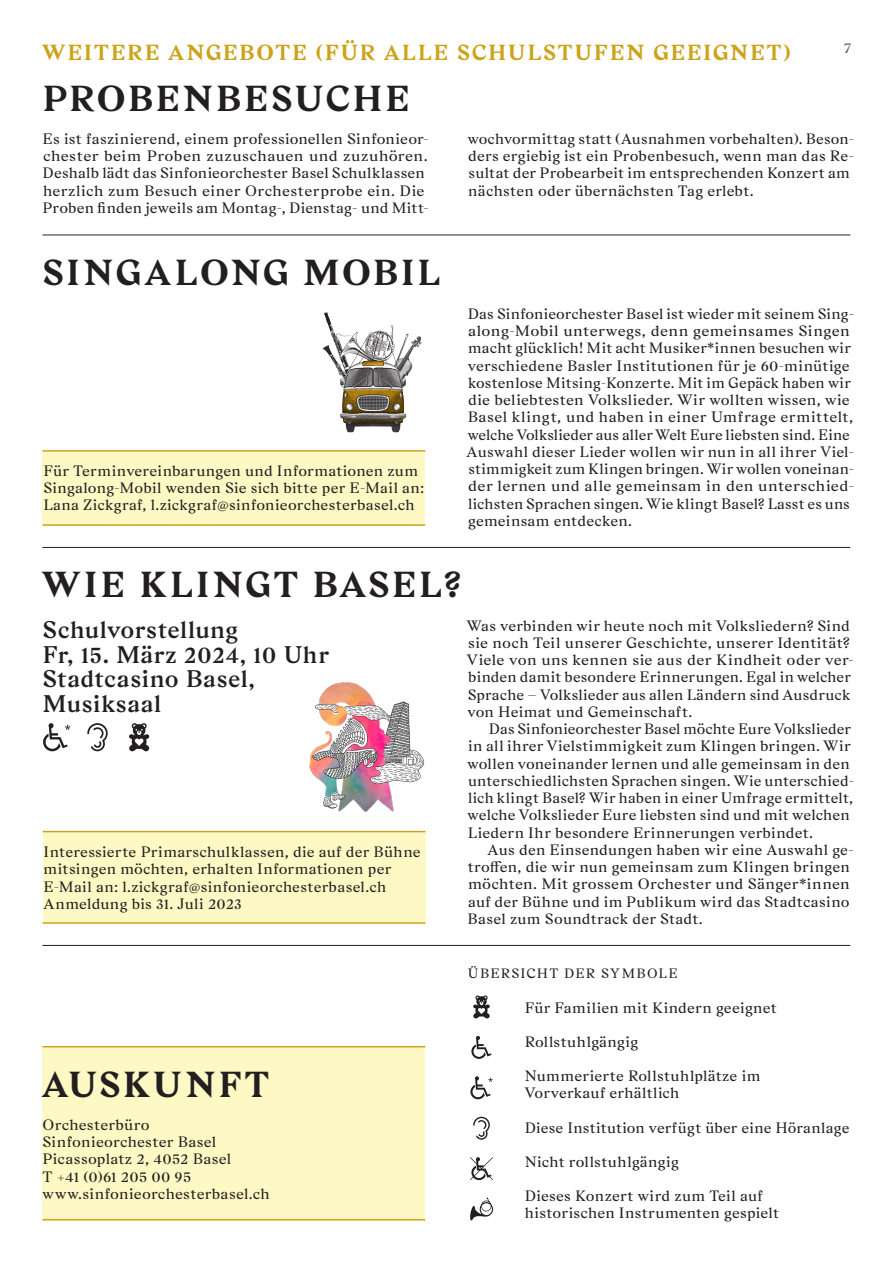
<style>
.page{position:relative;width:893px;height:1263px;background:#fff}
.page>*{position:absolute;margin:0;border:0;box-sizing:border-box;transform-origin:0 0}
.t1{font:700 36px "Gza";letter-spacing:.065em;color:#231f20}
.t2{font:700 36px "Gza";letter-spacing:.09em;color:#231f20}
.t3{font:600 24px/24.8px "Gza";letter-spacing:.015em;color:#231f20}
.t4{font:700 21.75px "Gza";letter-spacing:.085em;color:#cda31b}
.t5{font:15px/17.2px "Gza";letter-spacing:.015em;color:#231f20}
.t6{font:15px "Gza";color:#57585a}
.t7{font:13.5px "Gza";letter-spacing:.09em;color:#231f20}
</style>
<div class="page">
<div style="left:43px;top:451px;width:382px;height:74px;background:#fef8c4"></div>
<hr style="left:43px;top:450px;width:382px;height:2px;background:#cda31b">
<hr style="left:43px;top:524px;width:382px;height:2px;background:#cda31b">
<hr style="left:43px;top:235px;width:807px;height:1px;background:#231f20">
<hr style="left:42px;top:547px;width:808px;height:1px;background:#231f20">
<hr style="left:42px;top:945px;width:808px;height:1px;background:#231f20">
<img style="left:322px;top:312px;width:100px;height:121px">
<div style="left:43px;top:832px;width:382px;height:92px;background:#fef8c4"></div>
<hr style="left:43px;top:831px;width:382px;height:1px;background:#cda31b">
<hr style="left:43px;top:922px;width:382px;height:2px;background:#cda31b">
<svg style="left:87px;top:723px;width:21px;height:28px"></svg>
<svg style="left:43px;top:723px;width:27px;height:28px"></svg>
<svg style="left:129px;top:723px;width:20px;height:28px"></svg>
<img style="left:309px;top:682px;width:116px;height:130px">
<div style="left:43px;top:1047px;width:382px;height:173px;background:#fef8c4"></div>
<hr style="left:43px;top:1046px;width:382px;height:1px;background:#cda31b">
<hr style="left:43px;top:1219px;width:382px;height:1px;background:#cda31b">
<svg style="left:471px;top:1036px;width:21px;height:23px"></svg>
<svg style="left:470px;top:1076px;width:23px;height:23px"></svg>
<svg style="left:470px;top:1157px;width:23px;height:23px"></svg>
<svg style="left:473px;top:995px;width:17px;height:23px"></svg>
<svg style="left:473px;top:1117px;width:17px;height:23px"></svg>
<svg style="left:470px;top:1197px;width:23px;height:23px"></svg>
<h3 class="t4" style="left:43px;top:38px;width:750px">WEITERE ANGEBOTE (FÜR ALLE SCHULSTUFEN GEEIGNET)</h3>
<h1 class="t1" style="left:43px;top:74px;width:369px">PROBENBESUCHE</h1>
<p class="t6" style="left:844px;top:38px;width:9px">7</p>
<p class="t5" style="left:43px;top:130px;width:388px">Es ist faszinierend, einem professionellen Sinfonieor&shy;chester beim Proben zuzuschauen und zuzuhören.<br>Deshalb lädt das Sinfonieorchester Basel Schulklassen herzlich zum Besuch einer Orchesterprobe ein. Die Proben finden jeweils am Montag-, Dienstag- und Mitt-</p>
<p class="t5" style="left:468px;top:130px;width:388px">wochvormittag statt (Ausnahmen vorbehalten). Beson&shy;ders ergiebig ist ein Probenbesuch, wenn man das Re&shy;sultat der Probearbeit im entsprechenden Konzert am nächsten oder übernächsten Tag erlebt.</p>
<h1 class="t1" style="left:43px;top:249px;width:399px">SINGALONG MOBIL</h1>
<p class="t5" style="left:43px;top:461px;width:382px">Für Terminvereinbarungen und Informationen zum<br>Singalong-Mobil wenden Sie sich bitte per E-Mail an:<br>Lana Zickgraf, l.zickgraf@sinfonieorchesterbasel.ch</p>
<p class="t5" style="left:466px;top:305px;width:389px">Das Sinfonieorchester Basel ist wieder mit seinem Sing&shy;along-Mobil unterwegs, denn gemeinsames Singen macht glücklich! Mit acht Musiker*innen besuchen wir verschiedene Basler Institutionen für je 60-minütige kostenlose Mitsing-Konzerte. Mit im Gepäck haben wir die beliebtesten Volkslieder. Wir wollten wissen, wie Basel klingt, und haben in einer Umfrage ermittelt, welche Volkslieder aus aller Welt Eure liebsten sind. Eine Auswahl dieser Lieder wollen wir nun in all ihrer Viel&shy;stimmigkeit zum Klingen bringen. Wir wollen voneinan&shy;der lernen und alle gemeinsam in den unterschied&shy;lichsten Sprachen singen. Wie klingt Basel? Lasst es uns gemeinsam entdecken.</p>
<h1 class="t1" style="left:43px;top:560px;width:421px">WIE KLINGT BASEL?</h1>
<h2 class="t3" style="left:43px;top:616px;width:288px">Schulvorstellung<br>Fr, 15. März 2024, 10 Uhr<br>Stadtcasino Basel,<br>Musiksaal</h2>
<p class="t5" style="left:44px;top:843px;width:379px">Interessierte Primarschulklassen, die auf der Bühne mitsingen möchten, erhalten Informationen per E-Mail an: l.zickgraf@sinfonieorchesterbasel.ch Anmeldung bis 31. Juli 2023</p>
<h1 class="t2" style="left:43px;top:1060px;width:228px">AUSKUNFT</h1>
<p class="t5" style="left:43px;top:1116px;width:229px">Orchesterbüro<br>Sinfonieorchester Basel<br>Picassoplatz 2, 4052 Basel<br>T +41 (0)61 205 00 95 www.sinfonieorchesterbasel.ch</p>
<p class="t5" style="left:467px;top:616px;width:389px">Was verbinden wir heute noch mit Volksliedern? Sind sie noch Teil unserer Geschichte, unserer Identität?<br>Viele von uns kennen sie aus der Kindheit oder ver&shy;binden damit besondere Erinnerungen. Egal in welcher Sprache – Volkslieder aus allen Ländern sind Ausdruck von Heimat und Gemeinschaft.</p>
<p class="t5" style="left:468px;top:720px;width:388px;text-indent:21px">Das Sinfonieorchester Basel möchte Eure Volkslieder in all ihrer Vielstimmigkeit zum Klingen bringen. Wir wollen voneinander lernen und alle gemeinsam in den unterschiedlichsten Sprachen singen. Wie unterschied&shy;lich klingt Basel? Wir haben in einer Umfrage ermittelt, welche Volkslieder Eure liebsten sind und mit welchen Liedern Ihr besondere Erinnerungen verbindet.</p>
<p class="t5" style="left:468px;top:840px;width:388px;text-indent:20px">Aus den Einsendungen haben wir eine Auswahl ge&shy;troffen, die wir nun gemeinsam zum Klingen bringen möchten. Mit grossem Orchester und Sänger*innen auf der Bühne und im Publikum wird das Stadtcasino Basel zum Soundtrack der Stadt.</p>
<p class="t7" style="left:468px;top:964px;width:211px">ÜBERSICHT DER SYMBOLE</p>
<p class="t5" style="left:525px;top:998px;width:253px">Für Familien mit Kindern geeignet</p>
<p class="t5" style="left:525px;top:1033px;width:115px">Rollstuhlgängig</p>
<p class="t5" style="left:525px;top:1067px;width:237px">Nummerierte Rollstuhlplätze im<br>Vorverkauf erhältlich</p>
<p class="t5" style="left:525px;top:1118px;width:326px">Diese Institution verfügt über eine Höranlage</p>
<p class="t5" style="left:525px;top:1153px;width:156px">Nicht rollstuhlgängig</p>
<p class="t5" style="left:525px;top:1187px;width:256px">Dieses Konzert wird zum Teil auf historischen Instrumenten gespielt</p>
</div>
